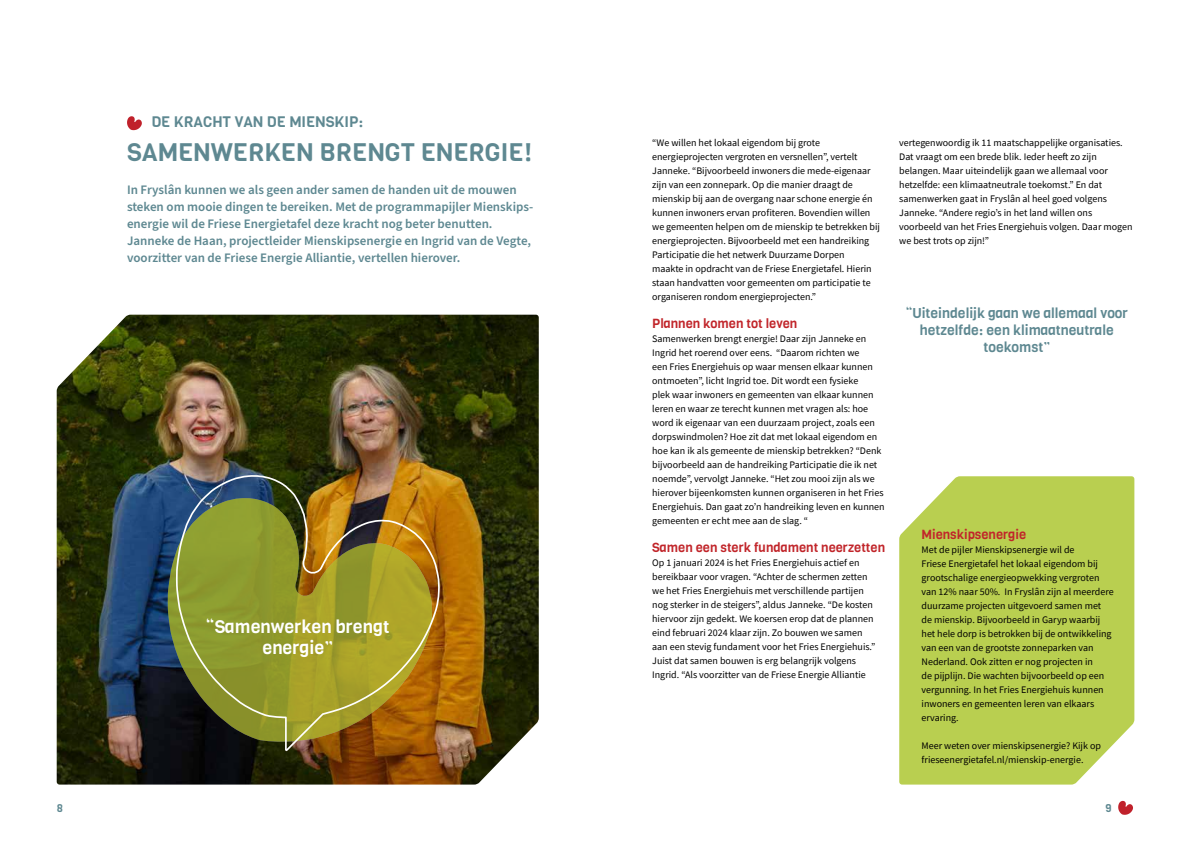
<style>
.page{position:relative;width:1191px;height:842px;background:#fff}
.page>*{position:absolute;margin:0;border:0;box-sizing:border-box;transform-origin:0 0}
.t1{font:25px "Viga";color:#5e8891}
.t2{font:18px/21.6px "Viga";color:#fff;text-align:center}
.t3{font:15px "Viga";color:#5e8891}
.t4{font:14px/16.8px "Viga";color:#5e8891;text-align:center}
.t5{font:600 13px/17px "Source Sans Pro";color:#5e8891}
.t6{font:13px "Viga";color:#c1252a}
.t7{font:11px "Viga";color:#5e8891}
.t8{font:10px/14px "Source Sans Pro";color:#000}
</style>
<div class="page">
<svg style="left:1118px;top:801px;width:15px;height:14px"></svg>
<img style="left:57px;top:315px;width:482px;height:469px">
<div style="left:899px;top:476px;width:235px;height:308px;background:#b9cf50"></div>
<svg style="left:127px;top:116px;width:15px;height:14px"></svg>
<svg style="left:168px;top:498px;width:7px;height:244px"></svg>
<img style="left:175px;top:474px;width:266px;height:279px">
<h3 class="t3" style="left:151px;top:111px;width:213px">DE KRACHT VAN DE MIENSKIP:</h3>
<h1 class="t1" style="left:127px;top:135px;width:407px">SAMENWERKEN BRENGT ENERGIE!</h1>
<p class="t5" style="left:127px;top:182px;width:408px">In Fryslân kunnen we als geen ander samen de handen uit de mouwen steken om mooie dingen te bereiken. Met de programmapijler Mienskips&shy;energie wil de Friese Energietafel deze kracht nog beter benutten.<br>Janneke de Haan, projectleider Mienskipsenergie en Ingrid van de Vegte, voorzitter van de Friese Energie Alliantie, vertellen hierover.</p>
<h2 class="t2" style="left:206px;top:615px;width:185px">“Samenwerken brengt energie”</h2>
<p class="t8" style="left:652px;top:136px;width:229px">“We willen het lokaal eigendom bij grote energieprojecten vergroten en versnellen”, vertelt Janneke. “Bijvoorbeeld inwoners die mede-eigenaar zijn van een zonnepark. Op die manier draagt de mienskip bij aan de overgang naar schone energie én kunnen inwoners ervan profiteren. Bovendien willen we gemeenten helpen om de mienskip te betrekken bij energieprojecten. Bijvoorbeeld met een handreiking Participatie die het netwerk Duurzame Dorpen<br>maakte in opdracht van de Friese Energietafel. Hierin staan handvatten voor gemeenten om participatie te organiseren rondom energieprojecten.”</p>
<h3 class="t6" style="left:652px;top:315px;width:147px">Plannen komen tot leven</h3>
<p class="t8" style="left:652px;top:332px;width:234px">Samenwerken brengt energie! Daar zijn Janneke en Ingrid het roerend over eens. “Daarom richten we<br>een Fries Energiehuis op waar mensen elkaar kunnen ontmoeten”, licht Ingrid toe. Dit wordt een fysieke<br>plek waar inwoners en gemeenten van elkaar kunnen leren en waar ze terecht kunnen met vragen als: hoe word ik eigenaar van een duurzaam project, zoals een dorpswindmolen? Hoe zit dat met lokaal eigendom en hoe kan ik als gemeente de mienskip betrekken? “Denk bijvoorbeeld aan de handreiking Participatie die ik net noemde”, vervolgt Janneke. “Het zou mooi zijn als we hierover bijeenkomsten kunnen organiseren in het Fries Energiehuis. Dan gaat zo’n handreiking leven en kunnen gemeenten er echt mee aan de slag. “</p>
<h3 class="t6" style="left:652px;top:539px;width:234px">Samen een sterk fundament neerzetten</h3>
<p class="t8" style="left:652px;top:556px;width:225px">Op 1 januari 2024 is het Fries Energiehuis actief en bereikbaar voor vragen. “Achter de schermen zetten we het Fries Energiehuis met verschillende partijen nog sterker in de steigers”, aldus Janneke. “De kosten hiervoor zijn gedekt. We koersen erop dat de plannen eind februari 2024 klaar zijn. Zo bouwen we samen aan een stevig fundament voor het Fries Energiehuis.” Juist dat samen bouwen is erg belangrijk volgens Ingrid. “Als voorzitter van de Friese Energie Alliantie</p>
<p class="t8" style="left:899px;top:136px;width:235px">vertegenwoordig ik 11 maatschappelijke organisaties.<br>Dat vraagt om een brede blik. Ieder heeft zo zijn belangen. Maar uiteindelijk gaan we allemaal voor hetzelfde: een klimaatneutrale toekomst.” En dat samenwerken gaat in Fryslân al heel goed volgens Janneke. “Andere regio’s in het land willen ons voorbeeld van het Fries Energiehuis volgen. Daar mogen we best trots op zijn!”</p>
<h3 class="t4" style="left:905px;top:305px;width:224px">“Uiteindelijk gaan we allemaal voor hetzelfde: een klimaatneutrale toekomst”</h3>
<h3 class="t6" style="left:921px;top:526px;width:106px">Mienskipsenergie</h3>
<p class="t8" style="left:921px;top:543px;width:193px">Met de pijler Mienskipsenergie wil de<br>Friese Energietafel het lokaal eigendom bij grootschalige energieopwekking vergroten van 12% naar 50%. In Fryslân zijn al meerdere duurzame projecten uitgevoerd samen met de mienskip. Bijvoorbeeld in Garyp waarbij het hele dorp is betrokken bij de ontwikkeling van een van de grootste zonneparken van Nederland. Ook zitten er nog projecten in<br>de pijplijn. Die wachten bijvoorbeeld op een vergunning. In het Fries Energiehuis kunnen inwoners en gemeenten leren van elkaars ervaring.</p>
<p class="t8" style="left:921px;top:739px;width:181px">Meer weten over mienskipsenergie? Kijk op frieseenergietafel.nl/mienskip-energie.</p>
<p class="t7" style="left:57px;top:801px;width:8px">8</p>
<p class="t7" style="left:1105px;top:801px;width:8px">9</p>
</div>
